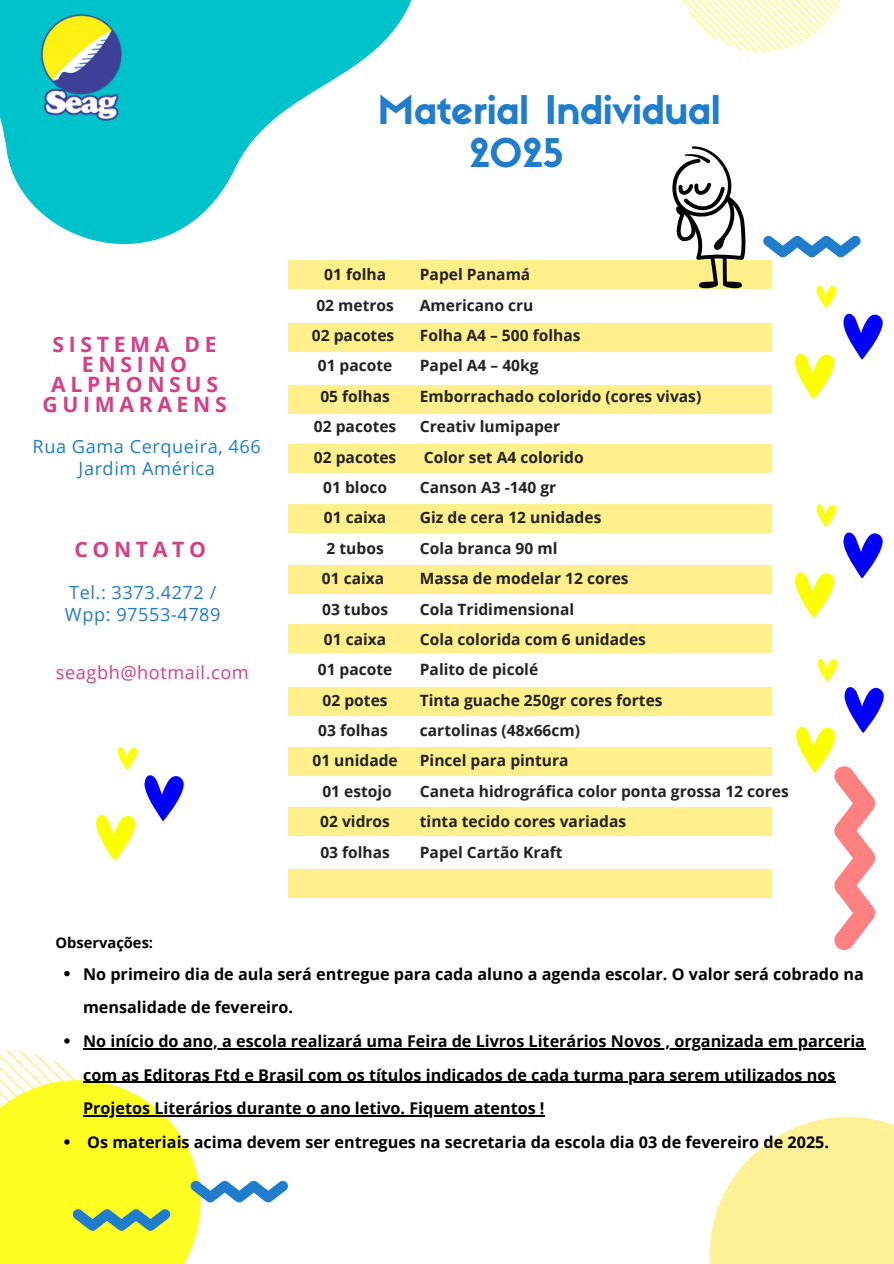
<style>
.page{position:relative;width:894px;height:1264px;background:#fff}
.page>*{position:absolute;margin:0;border:0;box-sizing:border-box;transform-origin:0 0}
.t1{font:38.85px/43.8px "Sifonn Basic";color:#207ccd}
.t2{font:700 21.15px/20.2px "Open Sans";letter-spacing:.22em;color:#d43f89;text-align:center}
.t3{font:18.15px/21.9px "Open Sans";letter-spacing:.03em;color:#207ccd;text-align:center}
.t4{font:18.15px "Open Sans";letter-spacing:.03em;color:#d43f89}
.t5{font:700 16.2px/33.6px "Open Sans";color:#000}
.t6{font:700 15.6px/30.3px "Open Sans";color:#222}
.t7{font:700 14.7px "Open Sans";color:#000}
</style>
<div class="page">
<svg style="left:0;top:0;width:528px;height:289px"></svg>
<svg style="left:683px;top:0;width:157px;height:52px"></svg>
<svg style="left:763px;top:236px;width:97px;height:21px"></svg>
<div style="left:288px;top:260px;width:332px;height:28px;background:#fff08c"></div>
<div style="left:288px;top:323px;width:332px;height:29px;background:#fff08c"></div>
<div style="left:572px;top:323px;width:199px;height:29px;background:#fff08c"></div>
<div style="left:288px;top:385px;width:332px;height:29px;background:#fff08c"></div>
<div style="left:572px;top:385px;width:199px;height:29px;background:#fff08c"></div>
<div style="left:288px;top:444px;width:332px;height:28px;background:#fff08c"></div>
<div style="left:572px;top:444px;width:199px;height:28px;background:#fff08c"></div>
<div style="left:288px;top:504px;width:332px;height:28px;background:#fff08c"></div>
<div style="left:572px;top:504px;width:199px;height:28px;background:#fff08c"></div>
<div style="left:288px;top:565px;width:332px;height:28px;background:#fff08c"></div>
<div style="left:572px;top:565px;width:199px;height:28px;background:#fff08c"></div>
<div style="left:288px;top:624px;width:332px;height:29px;background:#fff08c"></div>
<div style="left:572px;top:624px;width:199px;height:29px;background:#fff08c"></div>
<div style="left:288px;top:687px;width:332px;height:28px;background:#fff08c"></div>
<div style="left:572px;top:687px;width:199px;height:28px;background:#fff08c"></div>
<div style="left:288px;top:747px;width:332px;height:28px;background:#fff08c"></div>
<div style="left:572px;top:747px;width:199px;height:28px;background:#fff08c"></div>
<div style="left:288px;top:807px;width:332px;height:28px;background:#fff08c"></div>
<div style="left:572px;top:807px;width:199px;height:28px;background:#fff08c"></div>
<div style="left:288px;top:869px;width:332px;height:29px;background:#fff08c"></div>
<div style="left:572px;top:869px;width:199px;height:29px;background:#fff08c"></div>
<div style="left:572px;top:260px;width:199px;height:28px;background:#fff08c"></div>
<svg style="left:843px;top:532px;width:39px;height:46px"></svg>
<svg style="left:795px;top:572px;width:39px;height:46px"></svg>
<svg style="left:816px;top:504px;width:20px;height:23px"></svg>
<svg style="left:796px;top:659px;width:87px;height:291px"></svg>
<svg style="left:843px;top:313px;width:39px;height:47px"></svg>
<svg style="left:795px;top:353px;width:39px;height:46px"></svg>
<svg style="left:816px;top:285px;width:20px;height:24px"></svg>
<svg style="left:144px;top:775px;width:40px;height:46px"></svg>
<svg style="left:96px;top:815px;width:40px;height:46px"></svg>
<svg style="left:118px;top:747px;width:20px;height:23px"></svg>
<svg style="left:672px;top:146px;width:73px;height:142px"></svg>
<svg style="left:709px;top:1117px;width:184px;height:146px"></svg>
<svg style="left:64px;top:970px;width:6px;height:6px"></svg>
<svg style="left:64px;top:1038px;width:6px;height:5px"></svg>
<hr style="left:83px;top:1048px;width:781px;height:1px;background:#000">
<hr style="left:83px;top:1081px;width:752px;height:1px;background:#000">
<hr style="left:83px;top:1115px;width:461px;height:1px;background:#000">
<svg style="left:0;top:1049px;width:288px;height:214px"></svg>
<img style="left:41px;top:15px;width:80px;height:105px">
<p class="t2" style="left:42px;top:333px;width:186px">SISTEMA DE<br>ENSINO<br>ALPHONSUS<br>GUIMARAENS</p>
<p class="t3" style="left:33px;top:435px;width:230px">Rua Gama Cerqueira, 466<br>Jardim América</p>
<h1 class="t2" style="left:74px;top:538px;width:133px">CONTATO</h1>
<p class="t3" style="left:65px;top:581px;width:157px;text-align:left">Tel.: 3373.4272 /<br>Wpp: 97553-4789</p>
<h4 class="t4" style="left:56px;top:659px;width:194px">seagbh@hotmail.com</h4>
<p class="t1" style="left:469px;top:92px;width:252px;text-indent:-92px">Material Individual<br>2025</p>
<h4 class="t6" style="left:312px;top:259px;width:87px;text-align:center">01 folha<br>02 metros<br>02 pacotes<br>01 pacote<br>05 folhas<br>02 pacotes<br>02 pacotes<br>01 bloco<br>01 caixa<br>2 tubos<br>01 caixa<br>03 tubos<br>01 caixa<br>01 pacote<br>02 potes<br>03 folhas<br>01 unidade<br>01 estojo<br>02 vidros<br>03 folhas</h4>
<p class="t6" style="left:420px;top:259px;width:370px">Papel Panamá<br>Americano cru<br>Folha A4 – 500 folhas<br>Papel A4 – 40kg<br>Emborrachado colorido (cores vivas)<br>Creativ lumipaper<br>Color set A4 colorido<br>Canson A3 -140 gr<br>Giz de cera 12 unidades<br>Cola branca 90 ml<br>Massa de modelar 12 cores<br>Cola Tridimensional<br>Cola colorida com 6 unidades<br>Palito de picolé<br>Tinta guache 250gr cores fortes<br>cartolinas (48x66cm)<br>Pincel para pintura<br>Caneta hidrográfica color ponta grossa 12 cores tinta tecido cores variadas<br>Papel Cartão Kraft</p>
<p class="t7" style="left:55px;top:932px;width:99px">Observações:</p>
<p class="t5" style="left:83px;top:956px;width:782px">No primeiro dia de aula será entregue para cada aluno a agenda escolar. O valor será cobrado na mensalidade de fevereiro.</p>
<p class="t5" style="left:83px;top:1023px;width:783px">No início do ano, a escola realizará uma Feira de Livros Literários Novos , organizada em parceria</p>
<h2 class="t5" style="left:83px;top:1057px;width:753px">com as Editoras Ftd e Brasil com os títulos indicados de cada turma para serem utilizados nos</h2>
<h3 class="t5" style="left:83px;top:1091px;width:747px">Projetos Literários durante o ano letivo. Fiquem atentos !<br>Os materiais acima devem ser entregues na secretaria da escola dia 03 de fevereiro de 2025.</h3>
</div>
